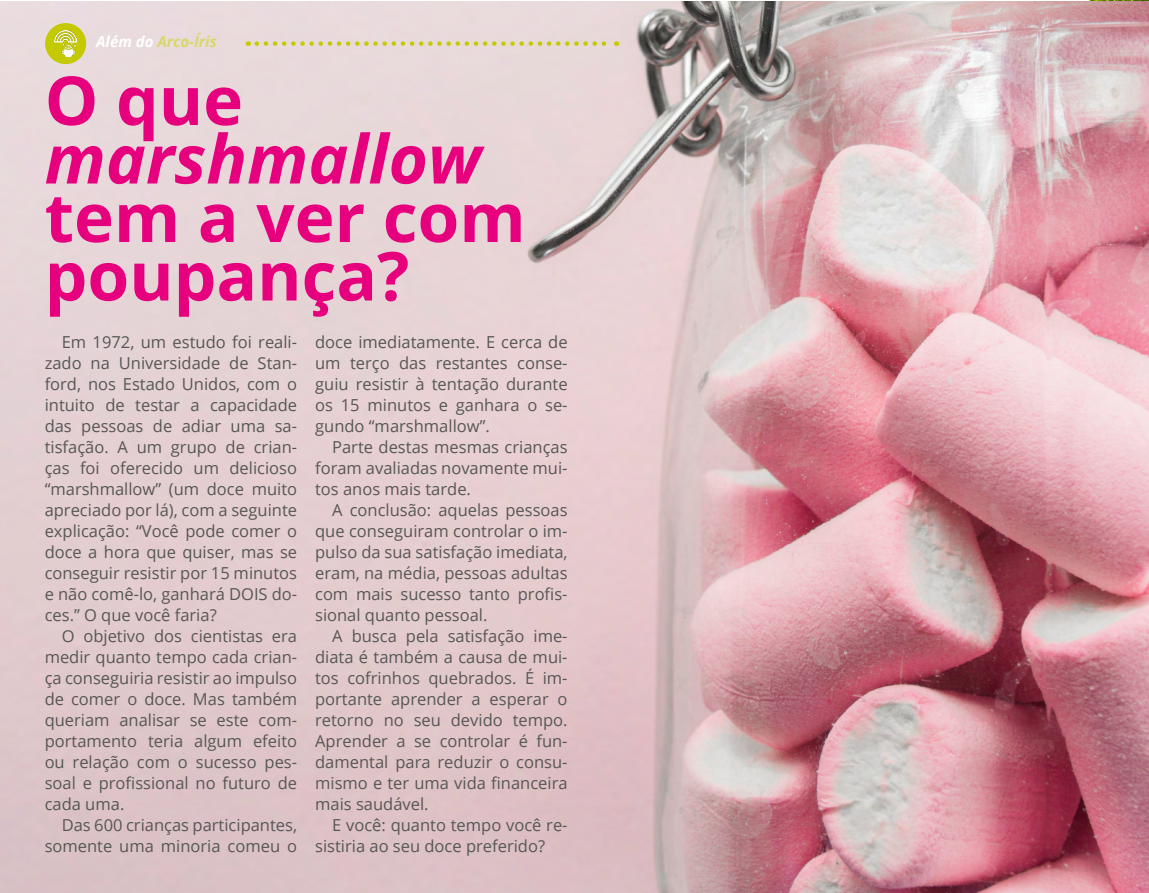
<style>
.page{position:relative;width:1149px;height:893px;background:#fff}
.page>*{position:absolute;margin:0;border:0;box-sizing:border-box;transform-origin:0 0}
.t1{font:700 67.5px "Open Sans";color:#e6007d}
.t2{font:italic 700 67.5px "Open Sans";color:#e6007d}
.Parágrafo_simples{font:16.5px/21px "Open Sans";color:#575756;text-align:justify}
.t3{font:italic 700 15px "Open Sans";color:#d8d868}
.s1{color:#fff}
</style>
<div class="page">
<img style="left:0;top:1px;width:1148px;height:892px">
<div style="left:45px;top:23px;width:41px;height:41px;background:#c4c900;border-radius:50%"></div>
<svg style="left:257px;top:41px;width:360px;height:5px"></svg>
<img style="left:54px;top:31px;width:23px;height:25px">
<p class="t3" style="left:96px;top:31px;width:122px"><span class="s1">Além do</span> Arco-Íris</p>
<p class="t1" style="left:45px;top:53px;width:200px">O que</p>
<p class="t2" style="left:45px;top:111px;width:438px">marshmallow</p>
<p class="t1" style="left:45px;top:170px;width:482px">tem a ver com</p>
<p class="t1" style="left:45px;top:228px;width:366px">poupança?</p>
<p class="Parágrafo_simples" style="left:45px;top:331px;width:254px;text-indent:17px">Em 1972, um estudo foi reali&shy;zado na Universidade de Stan&shy;ford, nos Estado Unidos, com o intuito de testar a capacidade das pessoas de adiar uma sa&shy;tisfação. A um grupo de crian&shy;ças foi oferecido um delicioso “marshmallow” (um doce muito apreciado por lá), com a seguinte explicação: “Você pode comer o doce a hora que quiser, mas se conseguir resistir por 15 minutos e não comê-lo, ganhará DOIS do&shy;ces.” O que você faria?</p>
<p class="Parágrafo_simples" style="left:45px;top:625px;width:254px;text-indent:17px">O objetivo dos cientistas era medir quanto tempo cada crian&shy;ça conseguiria resistir ao impulso de comer o doce. Mas também queriam analisar se este com&shy;portamento teria algum efeito ou relação com o sucesso pes&shy;soal e profissional no futuro de cada uma.</p>
<p class="Parágrafo_simples" style="left:45px;top:814px;width:254px;text-align:right">Das 600 crianças participantes, somente uma minoria comeu o</p>
<p class="Parágrafo_simples" style="left:315px;top:331px;width:254px">doce imediatamente. E cerca de um terço das restantes conse&shy;guiu resistir à tentação durante os 15 minutos e ganhara o se&shy;gundo “marshmallow”.</p>
<p class="Parágrafo_simples" style="left:315px;top:436px;width:254px;text-indent:17px">Parte destas mesmas crianças foram avaliadas novamente mui&shy;tos anos mais tarde.</p>
<p class="Parágrafo_simples" style="left:315px;top:499px;width:254px;text-indent:17px">A conclusão: aquelas pessoas que conseguiram controlar o im&shy;pulso da sua satisfação imediata, eram, na média, pessoas adultas com mais sucesso tanto profis&shy;sional quanto pessoal.</p>
<p class="Parágrafo_simples" style="left:315px;top:625px;width:254px;text-indent:17px">A busca pela satisfação ime&shy;diata é também a causa de mui&shy;tos cofrinhos quebrados. É im&shy;portante aprender a esperar o retorno no seu devido tempo.<br>Aprender a se controlar é fun&shy;damental para reduzir o consu&shy;mismo e ter uma vida financeira mais saudável.</p>
<p class="Parágrafo_simples" style="left:315px;top:814px;width:254px;text-indent:17px">E você: quanto tempo você re&shy;sistiria ao seu doce preferido?</p>
</div>
